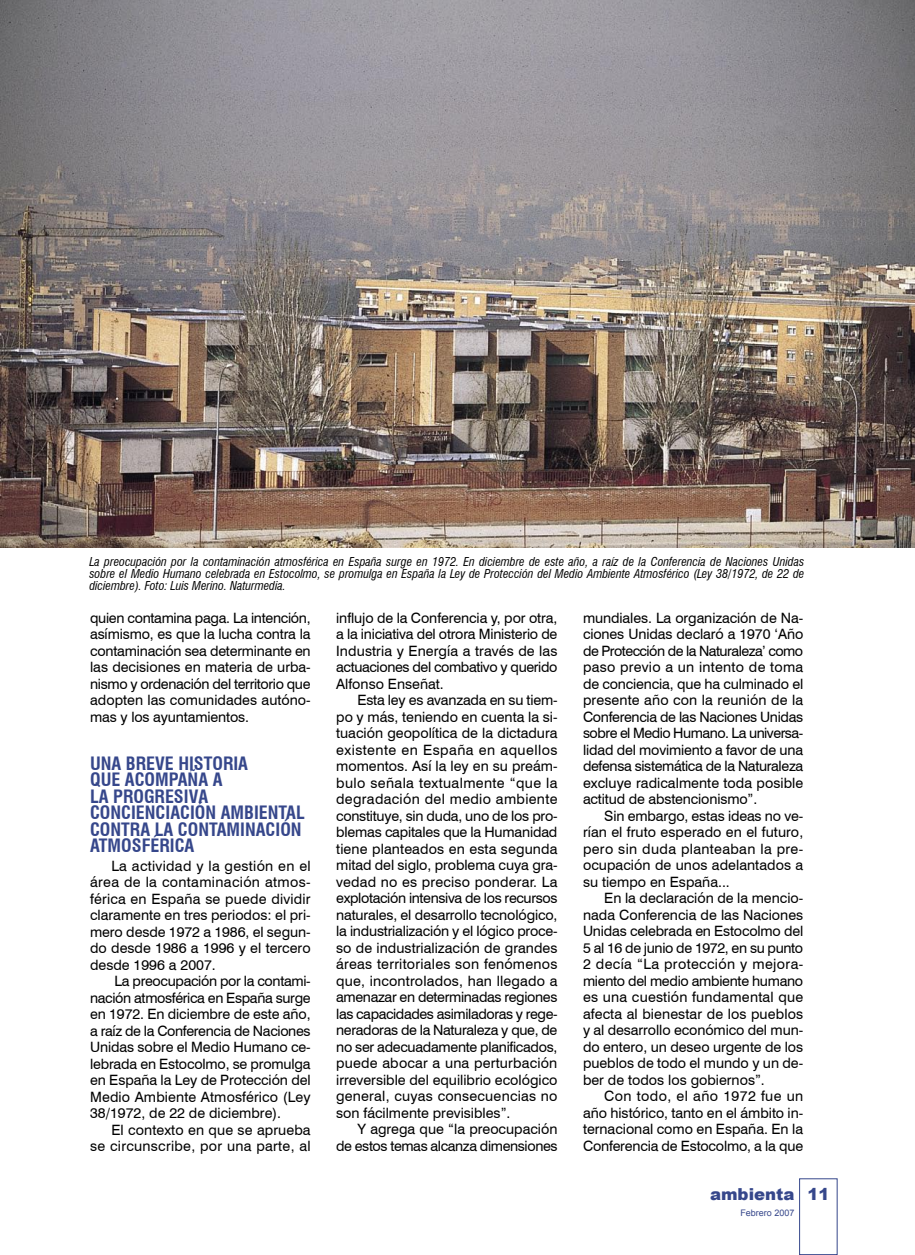
<style>
.page{position:relative;width:915px;height:1255px;background:#fff}
.page>*{position:absolute;margin:0;border:0;box-sizing:border-box;transform-origin:0 0}
.Ladillo{font:700 condensed 18px/16.5px "Swiss 721 BT";color:#36478b}
.t1{font:900 16.5px "Arial";color:#36478b}
.Texto_general{font:14.25px/16.5px "Swiss 721 BT";color:#000;text-align:justify}
.Texto_general-2{font:14.25px/16.5px "Swiss 721 BT";letter-spacing:-.025em;color:#000;text-align:right}
.Texto_general-3{font:14.25px/16.5px "Swiss 721 BT";letter-spacing:.02em;color:#000;text-align:right}
.Pié_de_foto{font:italic condensed 12px/12px "Swiss 721 BT";color:#000;text-align:justify}
.t2{font:9px "Arial";color:#36478b}
</style>
<div class="page">
<div style="left:799px;top:1178px;width:38px;height:76px;border:1px solid #36478b"></div>
<img style="left:0;top:0;width:914px;height:548px">
<p class="Pié_de_foto" style="left:89px;top:555px;width:716px">La preocupación por la contaminación atmosférica en España surge en 1972. En diciembre de este año, a raíz de la Conferencia de Naciones Unidas sobre el Medio Humano celebrada en Estocolmo, se promulga en España la Ley de Protección del Medio Ambiente Atmosférico (Ley 38/1972, de 22 de diciembre). Foto: Luis Merino. Naturmedia.</p>
<p class="Texto_general" style="left:90px;top:609px;width:222px">quien contamina paga. La intención, asímismo, es que la lucha contra la contaminación sea determinante en las decisiones en materia de urba&shy;nismo y ordenación del territorio que adopten las comunidades autóno&shy;mas y los ayuntamientos.</p>
<p class="Ladillo" style="left:90px;top:754px;width:216px">UNA BREVE HISTORIA<br>QUE ACOMPAÑA A<br>LA PROGRESIVA<br>CONCIENCIACIÓN AMBIENTAL<br>CONTRA LA CONTAMINACIÓN<br>ATMOSFÉRICA</p>
<p class="Texto_general" style="left:90px;top:857px;width:222px;text-indent:21px">La actividad y la gestión en el área de la contaminación atmos&shy;férica en España se puede dividir claramente en tres periodos: el pri&shy;mero desde 1972 a 1986, el segun&shy;do desde 1986 a 1996 y el tercero desde 1996 a 2007.</p>
<p class="Texto_general" style="left:90px;top:972px;width:222px;text-indent:24px">La preocupación por la contami&shy;nación atmosférica en España surge en 1972. En diciembre de este año, a raíz de la Conferencia de Naciones Unidas sobre el Medio Humano ce&shy;lebrada en Estocolmo, se promulga en España la Ley de Protección del Medio Ambiente Atmosférico (Ley 38/1972, de 22 de diciembre).</p>
<p class="Texto_general-3" style="left:90px;top:1121px;width:222px">El contexto en que se aprueba<br>se circunscribe, por una parte, al</p>
<p class="Texto_general" style="left:336px;top:609px;width:223px">influjo de la Conferencia y, por otra, a la iniciativa del otrora Ministerio de Industria y Energía a través de las actuaciones del combativo y querido Alfonso Enseñat.</p>
<p class="Texto_general" style="left:336px;top:691px;width:223px;text-indent:21px">Esta ley es avanzada en su tiem&shy;po y más, teniendo en cuenta la si&shy;tuación geopolítica de la dictadura existente en España en aquellos momentos. Así la ley en su preám&shy;bulo señala textualmente “que la degradación del medio ambiente constituye, sin duda, uno de los pro&shy;blemas capitales que la Humanidad tiene planteados en esta segunda mitad del siglo, problema cuya gra&shy;vedad no es preciso ponderar. La explotación intensiva de los recursos naturales, el desarrollo tecnológico, la industrialización y el lógico proce&shy;so de industrialización de grandes áreas territoriales son fenómenos que, incontrolados, han llegado a amenazar en determinadas regiones las capacidades asimiladoras y rege&shy;neradoras de la Naturaleza y que, de no ser adecuadamente planificados, puede abocar a una perturbación irreversible del equilibrio ecológico general, cuyas consecuencias no son fácilmente previsibles”.</p>
<p class="Texto_general-2" style="left:336px;top:1120px;width:223px">Y agrega que “la preocupación<br>de estos temas alcanza dimensiones</p>
<p class="Texto_general" style="left:583px;top:609px;width:222px">mundiales. La organización de Na&shy;ciones Unidas declaró a 1970 ‘Año de Protección de la Naturaleza’ como paso previo a un intento de toma de conciencia, que ha culminado el presente año con la reunión de la Conferencia de las Naciones Unidas sobre el Medio Humano. La universa&shy;lidad del movimiento a favor de una defensa sistemática de la Naturaleza excluye radicalmente toda posible actitud de abstencionismo”.</p>
<p class="Texto_general" style="left:583px;top:807px;width:222px;text-indent:21px">Sin embargo, estas ideas no ve&shy;rían el fruto esperado en el futuro, pero sin duda planteaban la pre&shy;ocupación de unos adelantados a su tiempo en España...</p>
<p class="Texto_general" style="left:583px;top:889px;width:222px;text-indent:21px">En la declaración de la mencio&shy;nada Conferencia de las Naciones Unidas celebrada en Estocolmo del 5 al 16 de junio de 1972, en su punto 2 decía “La protección y mejora&shy;miento del medio ambiente humano es una cuestión fundamental que afecta al bienestar de los pueblos y al desarrollo económico del mun&shy;do entero, un deseo urgente de los pueblos de todo el mundo y un de&shy;ber de todos los gobiernos”.</p>
<p class="Texto_general" style="left:583px;top:1087px;width:222px;text-indent:21px">Con todo, el año 1972 fue un año histórico, tanto en el ámbito in&shy;ternacional como en España. En la Conferencia de Estocolmo, a la que</p>
<p class="t1" style="left:709px;top:1181px;width:86px">ambienta</p>
<p class="t2" style="left:740px;top:1207px;width:56px">Febrero 2007</p>
<p class="t1" style="left:807px;top:1181px;width:24px">11</p>
</div>
